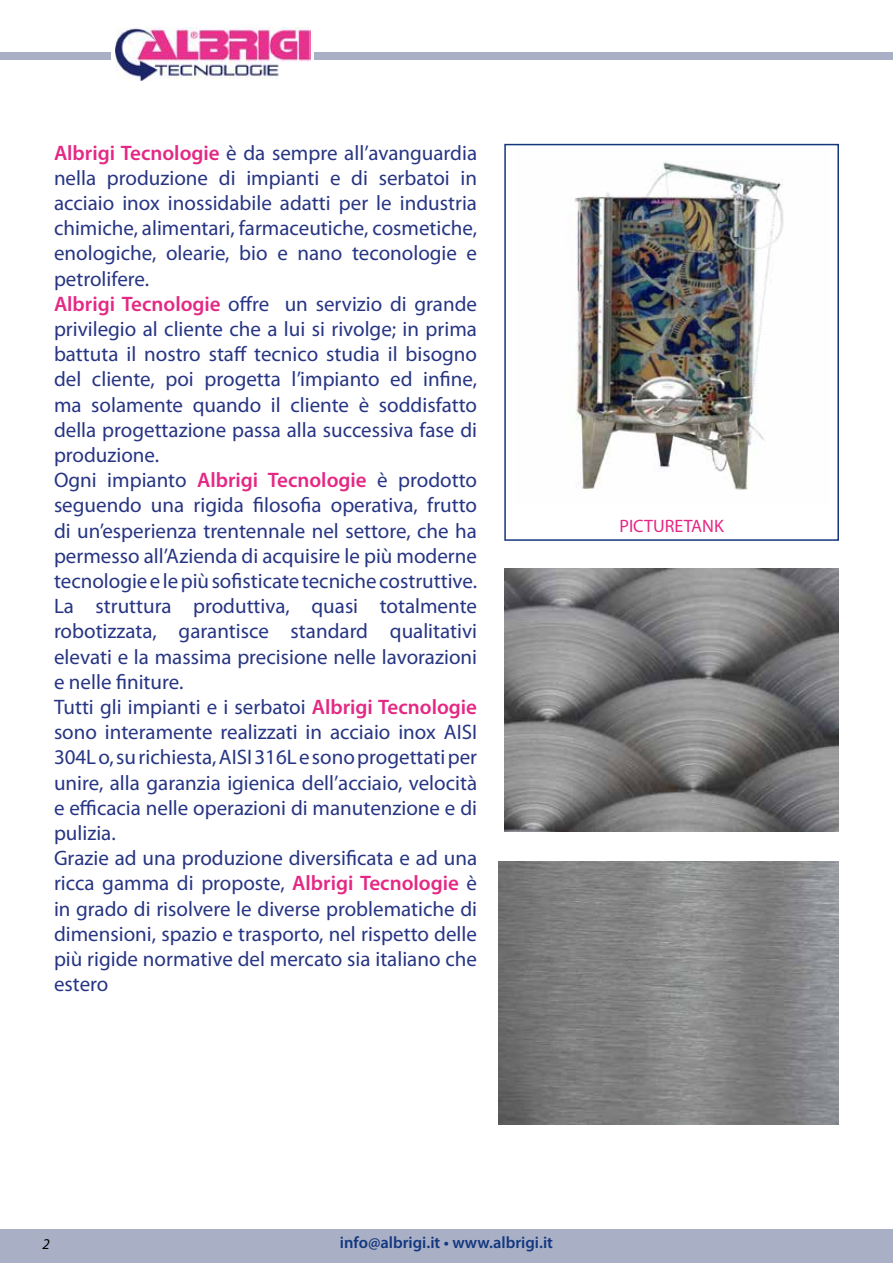
<style>
.page{position:relative;width:893px;height:1263px;background:#fff}
.page>*{position:absolute;margin:0;border:0;box-sizing:border-box;transform-origin:0 0}
.t1{font:21px/25.2px "Myriad Pro";color:#273583}
.t2{font:18px "Myriad Pro";color:#e42984}
.t3{font:600 16.5px "Myriad Pro";color:#13377f}
.t4{font:italic 15px "Myriad Pro";color:#000}
.s1{font-weight:600;color:#e42984}
</style>
<div class="page">
<img style="left:504px;top:568px;width:335px;height:264px">
<img style="left:499px;top:861px;width:340px;height:264px">
<img style="left:574px;top:162px;width:210px;height:328px">
<div style="left:504px;top:144px;width:335px;height:397px;border:2px solid #13377f"></div>
<div style="left:315px;top:52px;width:578px;height:8px;background:#a9b0c6"></div>
<img style="left:119px;top:27px;width:190px;height:3px">
<div style="left:0;top:52px;width:111px;height:8px;background:#a9b0c6"></div>
<div style="left:0;top:1229px;width:893px;height:34px;background:#a9b0c6"></div>
<img style="left:115px;top:30px;width:200px;height:51px">
<p class="t1" style="left:54px;top:140px;width:425px"><span class="s1">Albrigi Tecnologie</span> è da sempre all’avanguardia nella produzione di impianti e di serbatoi in acciaio inox inossidabile adatti per le industria chimiche, alimentari, farmaceutiche, cosmetiche, enologiche, olearie, bio e nano teconologie e petrolifere.<br><span class="s1">Albrigi Tecnologie</span> offre un servizio di grande privilegio al cliente che a lui si rivolge; in prima battuta il nostro staff tecnico studia il bisogno del cliente, poi progetta l’impianto ed infine, ma solamente quando il cliente è soddisfatto della progettazione passa alla successiva fase di produzione.<br>Ogni impianto <span class="s1">Albrigi Tecnologie</span> è prodotto seguendo una rigida filosofia operativa, frutto di un’esperienza trentennale nel settore, che ha permesso all’Azienda di acquisire le più moderne tecnologie e le più sofisticate tecniche costruttive.<br>La struttura produttiva, quasi totalmente robotizzata, garantisce standard qualitativi elevati e la massima precisione nelle lavorazioni e nelle finiture.<br>Tutti gli impianti e i serbatoi <span class="s1">Albrigi Tecnologie </span>sono interamente realizzati in acciaio inox AISI 304L o, su richiesta, AISI 316L e sono progettati per unire, alla garanzia igienica dell’acciaio, velocità e efficacia nelle operazioni di manutenzione e di pulizia.<br>Grazie ad una produzione diversificata e ad una ricca gamma di proposte, <span class="s1">Albrigi Tecnologie</span> è in grado di risolvere le diverse problematiche di dimensioni, spazio e trasporto, nel rispetto delle più rigide normative del mercato sia italiano che estero</p>
<p class="t2" style="left:619px;top:515px;width:106px">PICTURETANK</p>
<p class="t4" style="left:43px;top:1234px;width:9px">2</p>
<p class="t3" style="left:340px;top:1232px;width:215px">info@albrigi.it • www.albrigi.it</p>
</div>
